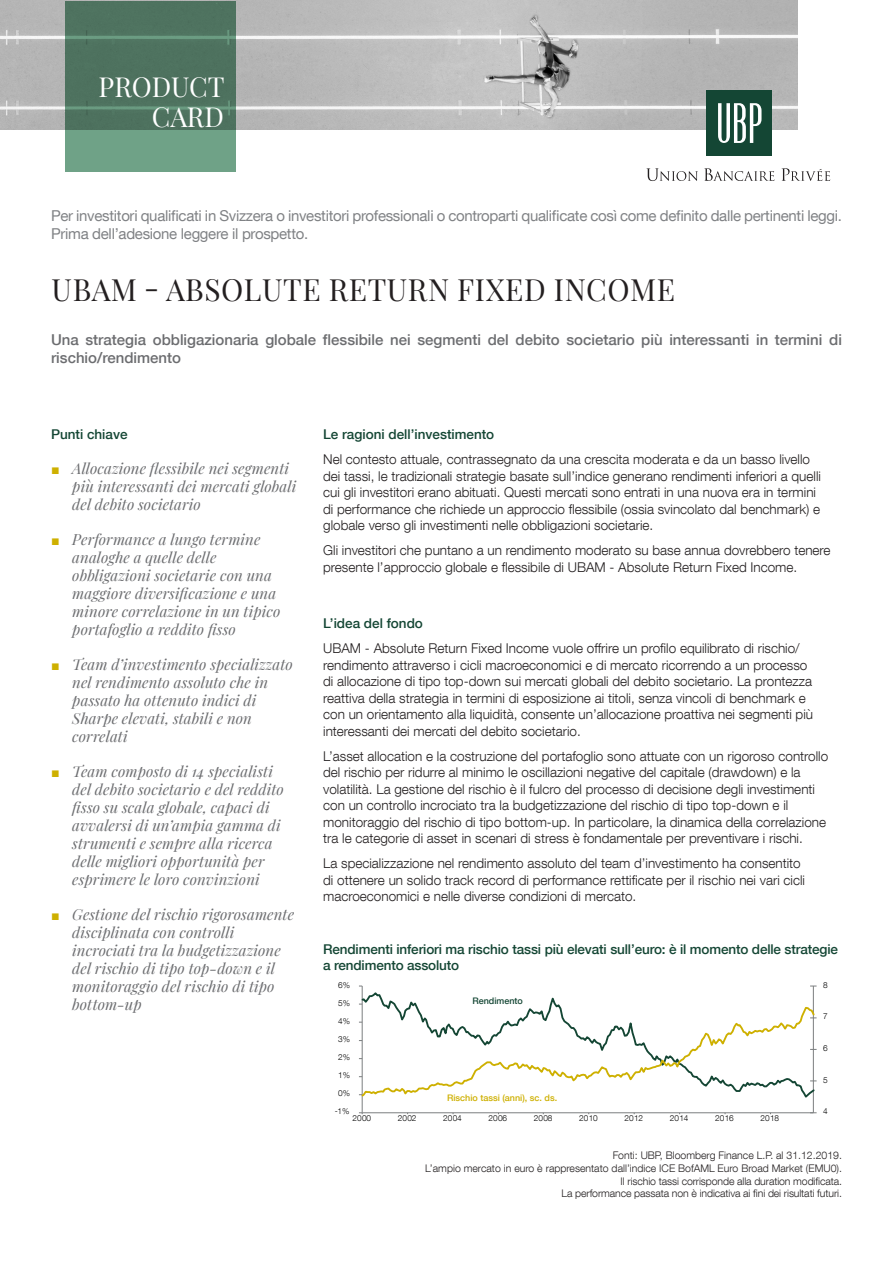
<style>
.page{position:relative;width:893px;height:1263px;background:#fff}
.page>*{position:absolute;margin:0;border:0;box-sizing:border-box;transform-origin:0 0}
.nom_du_fonds{font:30px "Playfair Display";letter-spacing:.02em;color:#231f20}
.t1{font:27px "Playfair Display";color:#fff}
.t2{font:italic 15px/18px "Playfair Display";letter-spacing:.005em;color:#6c6d70}
.For_qualified_invest{font:15px/18px "Helvetica Neue LT Com";letter-spacing:-.02em;color:#808285}
.Texte_Intro_65{font:500 15px/18px "Helvetica Neue LT Com";color:#6c6d70}
.Texte{font:300 13.5px/16.5px "Helvetica Neue LT Com";color:#231f20}
.Titre_Niv_2{font:500 13.5px/16.5px "Helvetica Neue LT Com";letter-spacing:-.01em;color:#144634}
.Sources{font:300 10.5px "Helvetica Neue LT Com";letter-spacing:-.01em;color:#231f20}
.t3{font:500 9px "Helvetica Neue LT Com";color:#ceb000}
.t4{font:500 9px "Helvetica Neue LT Com";color:#144634}
.t5{font:300 8.25px "Helvetica Neue LT Com";letter-spacing:-.015em;color:#000001}
.s1{font-family:"Arial";font-style:normal;font-size:14.25px;color:#ceb000}
</style>
<div class="page">
<hr style="left:813px;top:986px;width:1px;height:127px;background:#7b7e7f">
<hr style="left:362px;top:986px;width:1px;height:127px;background:#7b7e7f">
<hr style="left:362px;top:1112px;width:451px;height:1px;background:#7b7e7f">
<svg style="left:360px;top:991px;width:454px;height:109px"></svg>
<svg style="left:359px;top:1004px;width:458px;height:94px"></svg>
<img style="left:0;top:0;width:797px;height:130px">
<svg style="left:65px;top:1px;width:170px;height:170px;background:#577f69"></svg>
<svg style="left:646px;top:168px;width:52px;height:13px"></svg>
<svg style="left:704px;top:168px;width:70px;height:13px"></svg>
<svg style="left:781px;top:168px;width:49px;height:13px"></svg>
<div style="left:706px;top:90px;width:66px;height:66px;background:#144634"></div>
<svg style="left:718px;top:103px;width:43px;height:40px"></svg>
<p class="t1" style="left:99px;top:66px;width:128px">PRODUCT</p>
<p class="t1" style="left:152px;top:96px;width:74px">CARD</p>
<p class="For_qualified_invest" style="left:51px;top:206px;width:792px">Per investitori qualificati in Svizzera o investitori professionali o controparti qualificate così come definito dalle pertinenti leggi.<br>Prima dell’adesione leggere il prospetto.</p>
<p class="nom_du_fonds" style="left:52px;top:267px;width:625px">UBAM - ABSOLUTE RETURN FIXED INCOME</p>
<p class="Texte_Intro_65" style="left:51px;top:331px;width:792px">Una strategia obbligazionaria globale flessibile nei segmenti del debito societario più interessanti in termini di rischio/rendimento</p>
<p class="Titre_Niv_2" style="left:51px;top:426px;width:78px">Punti chiave</p>
<p class="t2" style="left:72px;top:458px;width:226px;text-indent:-21px"><span class="s1">■</span> Allocazione flessibile nei segmenti più interessanti dei mercati globali del debito societario</p>
<p class="t2" style="left:72px;top:529px;width:210px;text-indent:-21px"><span class="s1">■</span> Performance a lungo termine analoghe a quelle delle obbligazioni societarie con una maggiore diversificazione e una minore correlazione in un tipico portafoglio a reddito fisso</p>
<p class="t2" style="left:72px;top:654px;width:222px;text-indent:-21px"><span class="s1">■</span> Team d’investimento specializzato nel rendimento assoluto che in passato ha ottenuto indici di<br>Sharpe elevati, stabili e non correlati</p>
<p class="t2" style="left:72px;top:761px;width:213px;text-indent:-21px"><span class="s1">■</span> Team composto di 14 specialisti del debito societario e del reddito fisso su scala globale, capaci di avvalersi di un’ampia gamma di strumenti e sempre alla ricerca delle migliori opportunità per esprimere le loro convinzioni</p>
<p class="t2" style="left:72px;top:904px;width:223px;text-indent:-21px"><span class="s1">■</span> Gestione del rischio rigorosamente disciplinata con controlli incrociati tra la budgetizzazione del rischio di tipo top-down e il monitoraggio del rischio di tipo bottom-up</p>
<p class="Titre_Niv_2" style="left:323px;top:426px;width:173px">Le ragioni dell’investimento</p>
<p class="Texte" style="left:323px;top:451px;width:499px">Nel contesto attuale, contrassegnato da una crescita moderata e da un basso livello dei tassi, le tradizionali strategie basate sull’indice generano rendimenti inferiori a quelli cui gli investitori erano abituati. Questi mercati sono entrati in una nuova era in termini di performance che richiede un approccio flessibile (ossia svincolato dal benchmark) e globale verso gli investimenti nelle obbligazioni societarie.</p>
<p class="Texte" style="left:323px;top:542px;width:509px">Gli investitori che puntano a un rendimento moderato su base annua dovrebbero tenere presente l’approccio globale e flessibile di UBAM - Absolute Return Fixed Income.</p>
<p class="Titre_Niv_2" style="left:323px;top:615px;width:101px">L’idea del fondo</p>
<p class="Texte" style="left:323px;top:640px;width:491px">UBAM - Absolute Return Fixed Income vuole offrire un profilo equilibrato di rischio/ rendimento attraverso i cicli macroeconomici e di mercato ricorrendo a un processo di allocazione di tipo top-down sui mercati globali del debito societario. La prontezza reattiva della strategia in termini di esposizione ai titoli, senza vincoli di benchmark e con un orientamento alla liquidità, consente un’allocazione proattiva nei segmenti più interessanti dei mercati del debito societario.</p>
<p class="Texte" style="left:323px;top:747px;width:507px">L’asset allocation e la costruzione del portafoglio sono attuate con un rigoroso controllo del rischio per ridurre al minimo le oscillazioni negative del capitale (drawdown) e la volatilità. La gestione del rischio è il fulcro del processo di decisione degli investimenti con un controllo incrociato tra la budgetizzazione del rischio di tipo top-down e il monitoraggio del rischio di tipo bottom-up. In particolare, la dinamica della correlazione tra le categorie di asset in scenari di stress è fondamentale per preventivare i rischi.</p>
<p class="Texte" style="left:323px;top:855px;width:483px">La specializzazione nel rendimento assoluto del team d’investimento ha consentito di ottenere un solido track record di performance rettificate per il rischio nei vari cicli macroeconomici e nelle diverse condizioni di mercato.</p>
<p class="Titre_Niv_2" style="left:323px;top:940px;width:516px">Rendimenti inferiori ma rischio tassi più elevati sull’euro: è il momento delle strategie a rendimento assoluto</p>
<p class="t5" style="left:338px;top:980px;width:13px">6%</p>
<p class="t5" style="left:338px;top:998px;width:13px">5%</p>
<p class="t5" style="left:338px;top:1016px;width:13px">4%</p>
<p class="t5" style="left:338px;top:1034px;width:13px">3%</p>
<p class="t5" style="left:338px;top:1052px;width:13px">2%</p>
<p class="t5" style="left:338px;top:1070px;width:13px">1%</p>
<p class="t5" style="left:338px;top:1088px;width:13px">0%</p>
<p class="t4" style="left:472px;top:995px;width:52px">Rendimento</p>
<p class="t3" style="left:447px;top:1092px;width:112px">Rischio tassi (anni), sc. ds.</p>
<p class="t5" style="left:335px;top:1106px;width:16px">-1%</p>
<p class="t5" style="left:353px;top:1113px;width:20px">2000</p>
<p class="t5" style="left:398px;top:1113px;width:20px">2002</p>
<p class="t5" style="left:443px;top:1113px;width:20px">2004</p>
<p class="t5" style="left:489px;top:1113px;width:20px">2006</p>
<p class="t5" style="left:534px;top:1113px;width:20px">2008</p>
<p class="t5" style="left:579px;top:1113px;width:20px">2010</p>
<p class="t5" style="left:625px;top:1113px;width:20px">2012</p>
<p class="t5" style="left:670px;top:1113px;width:20px">2014</p>
<p class="t5" style="left:715px;top:1113px;width:20px">2016</p>
<p class="t5" style="left:761px;top:1113px;width:20px">2018</p>
<p class="t5" style="left:823px;top:980px;width:6px">8</p>
<p class="t5" style="left:823px;top:1011px;width:6px">7</p>
<p class="t5" style="left:823px;top:1043px;width:6px">6</p>
<p class="t5" style="left:823px;top:1075px;width:6px">5</p>
<p class="t5" style="left:823px;top:1106px;width:6px">4</p>
<p class="Sources" style="left:613px;top:1149px;width:231px">Fonti: UBP, Bloomberg Finance L.P. al 31.12.2019.</p>
<p class="Sources" style="left:425px;top:1162px;width:418px">L’ampio mercato in euro è rappresentato dall’indice ICE BofAML Euro Broad Market (EMU0).</p>
<p class="Sources" style="left:621px;top:1174px;width:223px">Il rischio tassi corrisponde alla duration modificata.</p>
<p class="Sources" style="left:561px;top:1187px;width:282px">La performance passata non è indicativa ai fini dei risultati futuri.</p>
</div>
